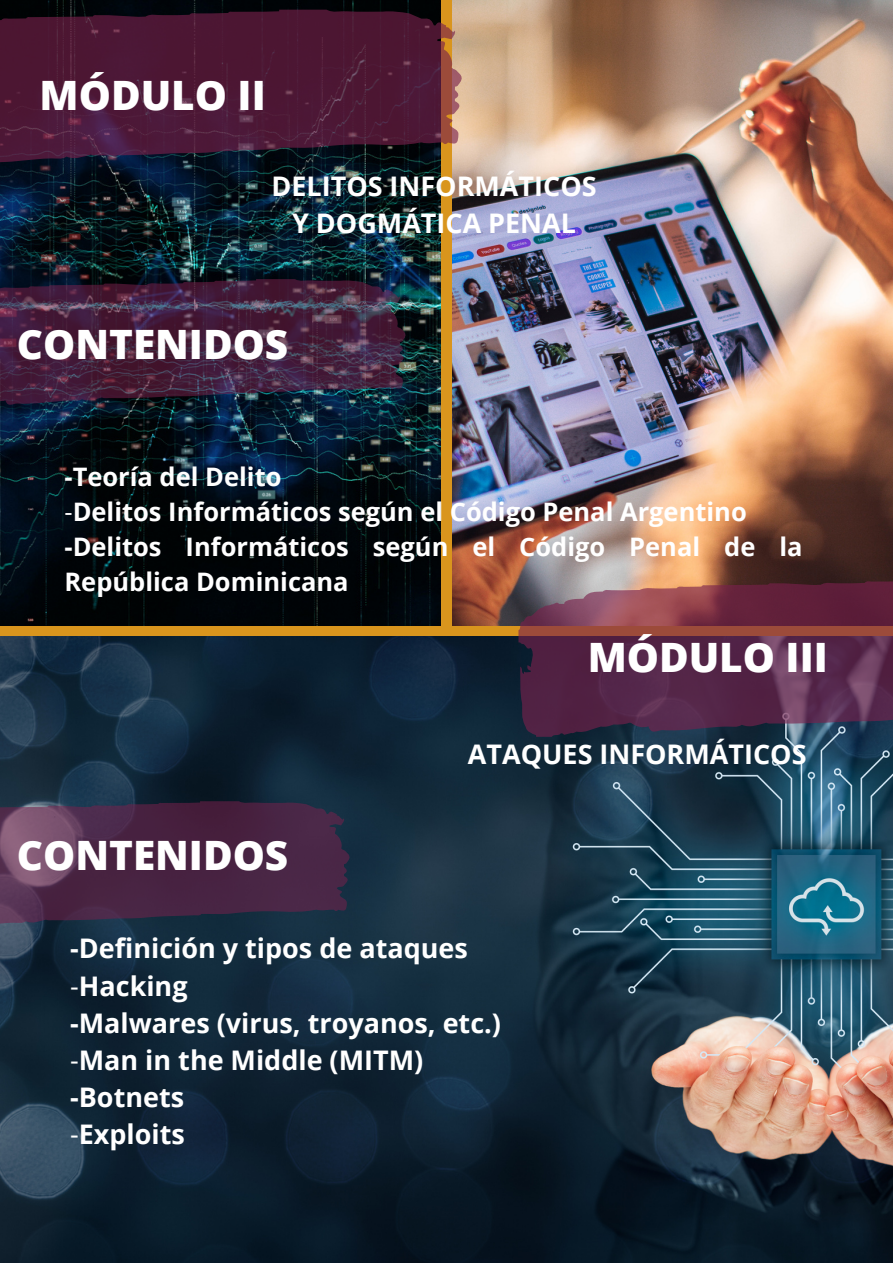
<style>
.page{position:relative;width:893px;height:1264px;background:#fff}
.page>*{position:absolute;margin:0;border:0;box-sizing:border-box;transform-origin:0 0}
.t1{font:800 40.5px "Open Sans";color:#fff}
.t2{font:700 27px/37px "Open Sans";color:#fff;text-align:center}
.t3{font:700 25.5px/34.8px "Open Sans";color:#fff}
.s1{font-weight:400}
</style>
<div class="page">
<img style="left:452px;top:0;width:440px;height:625px">
<img style="left:0;top:0;width:441px;height:625px">
<img style="left:0;top:636px;width:892px;height:626px">
<svg style="left:0;top:10px;width:462px;height:159px;background:#471b33"></svg>
<img style="left:0;top:279px;width:405px;height:130px">
<svg style="left:518px;top:578px;width:374px;height:158px;background:#62334c"></svg>
<svg style="left:0;top:801px;width:350px;height:130px;background:#482d4a"></svg>
<h1 class="t1" style="left:40px;top:67px;width:227px">MÓDULO II</h1>
<p class="t2" style="left:271px;top:167px;width:326px">DELITOS INFORMÁTICOS<br>Y DOGMÁTICA PENAL</p>
<h1 class="t1" style="left:17px;top:316px;width:273px">CONTENIDOS</h1>
<p class="t3" style="left:64px;top:459px;width:739px">-Teoría del Delito<br><span class="s1">-</span>Delitos Informáticos según el Código Penal Argentino -Delitos Informáticos según el Código Penal de la República Dominicana</p>
<h1 class="t1" style="left:587px;top:628px;width:242px">MÓDULO III</h1>
<h1 class="t1" style="left:17px;top:826px;width:273px">CONTENIDOS</h1>
<p class="t2" style="left:468px;top:734px;width:340px">ATAQUES INFORMÁTICOS</p>
<p class="t2" style="left:70px;top:929px;width:432px;text-align:left">-Definición y tipos de ataques <span class="s1">-</span>Hacking<br>-Malwares (virus, troyanos, etc.) <span class="s1">-</span>Man in the Middle (MITM) -Botnets<br><span class="s1">-</span>Exploits</p>
</div>
